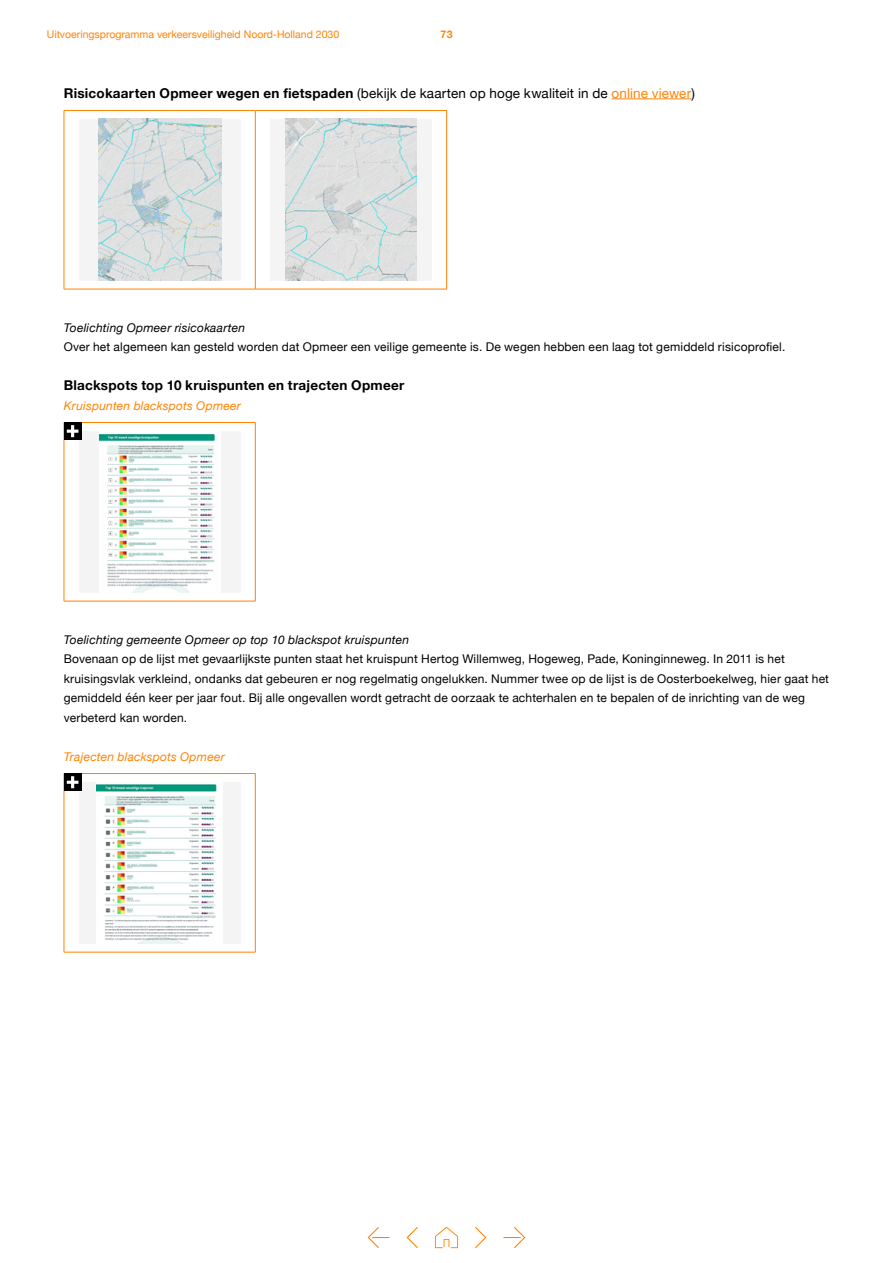
<style>
.page{position:relative;width:893px;height:1263px;background:#fff}
.page>*{position:absolute;margin:0;border:0;box-sizing:border-box;transform-origin:0 0}
.t1{font:700 13.5px "Helvetica Neue";letter-spacing:.02em;color:#000}
.t2{font:12px/19.5px "Helvetica Neue";letter-spacing:.015em;color:#000}
.t3{font:italic 12px "Helvetica Neue";letter-spacing:.015em;color:#000}
.t4{font:italic 12px "Helvetica Neue";letter-spacing:.02em;color:#ff8300}
.t5{font:10.5px "Helvetica Neue";color:#ff8300}
.t6{font:700 10.5px "Helvetica Neue";color:#ff8300}
.s1{font-weight:400}
.s2{font-weight:400;color:#ff8300}
</style>
<div class="page">
<hr style="left:611px;top:99px;width:80px;height:1px;background:#ff8300">
<hr style="left:64px;top:111px;width:1px;height:178px;background:#ff8300">
<hr style="left:255px;top:111px;width:1px;height:178px;background:#ff8300">
<hr style="left:64px;top:110px;width:191px;height:1px;background:#ff8300">
<hr style="left:255px;top:110px;width:192px;height:1px;background:#ff8300">
<hr style="left:446px;top:111px;width:1px;height:178px;background:#ff8300">
<hr style="left:64px;top:289px;width:191px;height:1px;background:#ff8300">
<hr style="left:255px;top:289px;width:192px;height:1px;background:#ff8300">
<div style="left:79px;top:119px;width:161px;height:162px;background:#f4f4f4"></div>
<img style="left:98px;top:119px;width:123px;height:162px">
<div style="left:270px;top:119px;width:162px;height:162px;background:#f4f4f4"></div>
<img style="left:285px;top:119px;width:132px;height:162px">
<hr style="left:64px;top:422px;width:191px;height:1px;background:#ff8300">
<hr style="left:64px;top:423px;width:1px;height:178px;background:#ff8300">
<hr style="left:255px;top:423px;width:1px;height:178px;background:#ff8300">
<hr style="left:64px;top:601px;width:191px;height:1px;background:#ff8300">
<div style="left:79px;top:431px;width:161px;height:162px;background:#f4f4f4"></div>
<img style="left:99px;top:431px;width:121px;height:162px">
<hr style="left:64px;top:773px;width:191px;height:1px;background:#ff8300">
<hr style="left:64px;top:774px;width:1px;height:178px;background:#ff8300">
<hr style="left:255px;top:774px;width:1px;height:178px;background:#ff8300">
<hr style="left:64px;top:952px;width:191px;height:1px;background:#ff8300">
<div style="left:79px;top:782px;width:161px;height:162px;background:#f4f4f4"></div>
<img style="left:96px;top:782px;width:127px;height:162px">
<div style="left:64px;top:423px;width:17px;height:17px;background:#000"></div>
<svg style="left:67px;top:425px;width:11px;height:12px"></svg>
<div style="left:64px;top:774px;width:17px;height:17px;background:#000"></div>
<svg style="left:67px;top:776px;width:11px;height:12px"></svg>
<svg style="left:406px;top:1227px;width:12px;height:21px"></svg>
<svg style="left:475px;top:1227px;width:11px;height:21px"></svg>
<svg style="left:368px;top:1227px;width:21px;height:21px"></svg>
<svg style="left:503px;top:1227px;width:22px;height:21px"></svg>
<svg style="left:435px;top:1227px;width:23px;height:21px"></svg>
<p class="t5" style="left:47px;top:26px;width:294px">Uitvoeringsprogramma verkeersveiligheid Noord-Holland 2030</p>
<p class="t6" style="left:440px;top:26px;width:14px">73</p>
<p class="t1" style="left:64px;top:82px;width:633px">Risicokaarten Opmeer wegen en fietspaden <span class="s1">(bekijk de kaarten op hoge kwaliteit in de</span> <span class="s2">online viewer</span><span class="s1">)</span></p>
<p class="t3" style="left:64px;top:319px;width:183px">Toelichting Opmeer risicokaarten</p>
<p class="t2" style="left:64px;top:338px;width:723px">Over het algemeen kan gesteld worden dat Opmeer een veilige gemeente is. De wegen hebben een laag tot gemiddeld risicoprofiel.</p>
<p class="t1" style="left:64px;top:375px;width:342px">Blackspots top 10 kruispunten en trajecten Opmeer</p>
<p class="t4" style="left:64px;top:397px;width:179px">Kruispunten blackspots Opmeer</p>
<p class="t3" style="left:64px;top:631px;width:347px">Toelichting gemeente Opmeer op top 10 blackspot kruispunten</p>
<p class="t2" style="left:64px;top:650px;width:767px">Bovenaan op de lijst met gevaarlijkste punten staat het kruispunt Hertog Willemweg, Hogeweg, Pade, Koninginneweg. In 2011 is het kruisingsvlak verkleind, ondanks dat gebeuren er nog regelmatig ongelukken. Nummer twee op de lijst is de Oosterboekelweg, hier gaat het gemiddeld één keer per jaar fout. Bij alle ongevallen wordt getracht de oorzaak te achterhalen en te bepalen of de inrichting van de weg verbeterd kan worden.</p>
<p class="t4" style="left:64px;top:748px;width:163px">Trajecten blackspots Opmeer</p>
</div>
